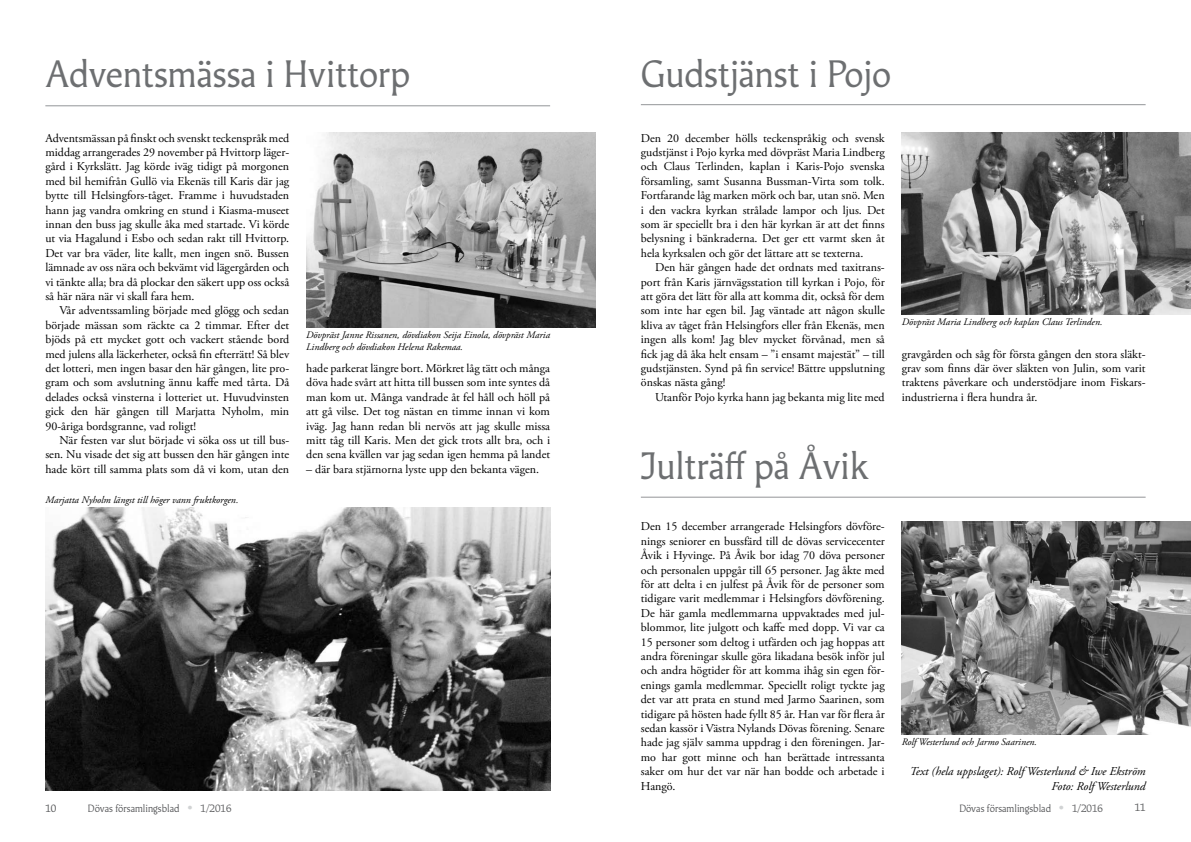
<style>
.page{position:relative;width:1191px;height:842px;background:#fff}
.page>*{position:absolute;margin:0;border:0;box-sizing:border-box;transform-origin:0 0}
.t1{font:36px "Martti";color:#6d6f71}
.t2{font:12px/14.4px "Adobe Garamond Pro";color:#000;text-align:justify}
.t3{font:italic 12px/14.4px "Adobe Garamond Pro";color:#000;text-align:right}
.t4{font:italic 10px/12px "Adobe Garamond Pro";color:#000}
.t5{font:10px "Martti Display";color:#58595b}
.t6{font:10px "Martti";color:#58595b}
.s1{font-family:"Georgia";font-size:15px;color:#d1d3d4}
</style>
<div class="page">
<hr style="left:641px;top:104px;width:504px;height:1px;background:#939598">
<hr style="left:45px;top:105px;width:505px;height:1px;background:#939598">
<img style="left:901px;top:521px;width:290px;height:214px">
<img style="left:901px;top:133px;width:290px;height:181px">
<img style="left:306px;top:133px;width:289px;height:194px">
<img style="left:45px;top:508px;width:505px;height:283px">
<hr style="left:641px;top:497px;width:504px;height:1px;background:#939598">
<h1 class="t1" style="left:45px;top:52px;width:366px">Adventsmässa i Hvittorp</h1>
<h1 class="t1" style="left:641px;top:52px;width:252px">Gudstjänst i Pojo</h1>
<p class="t2" style="left:45px;top:131px;width:245px">Adventsmässan på finskt och svenskt teckenspråk med middag arrangerades 29 november på Hvittorp läger&shy;gård i Kyrkslätt. Jag körde iväg tidigt på morgonen med bil hemifrån Gullö via Ekenäs till Karis där jag bytte till Helsingfors-tåget. Framme i huvudstaden hann jag vandra omkring en stund i Kiasma-museet innan den buss jag skulle åka med startade. Vi körde ut via Hagalund i Esbo och sedan rakt till Hvittorp.<br>Det var bra väder, lite kallt, men ingen snö. Bussen lämnade av oss nära och bekvämt vid lägergården och vi tänkte alla; bra då plockar den säkert upp oss också så här nära när vi skall fara hem.</p>
<p class="t2" style="left:45px;top:304px;width:245px;text-indent:14px">Vår adventssamling började med glögg och sedan började mässan som räckte ca 2 timmar. Efter det bjöds på ett mycket gott och vackert stående bord med julens alla läckerheter, också fin efterrätt! Så blev det lotteri, men ingen basar den här gången, lite pro&shy;gram och som avslutning ännu kaffe med tårta. Då delades också vinsterna i lotteriet ut. Huvudvinsten gick den här gången till Marjatta Nyholm, min 90-åriga bordsgranne, vad roligt!</p>
<p class="t2" style="left:45px;top:433px;width:245px;text-indent:14px">När festen var slut började vi söka oss ut till bus&shy;sen. Nu visade det sig att bussen den här gången inte hade kört till samma plats som då vi kom, utan den</p>
<p class="t4" style="left:45px;top:494px;width:195px">Marjatta Nyholm längst till höger vann fruktkorgen.</p>
<p class="t4" style="left:306px;top:329px;width:245px">Dövpräst Janne Rissanen, dövdiakon Seija Einola, dövpräst Maria<br>Lindberg och dövdiakon Helena Rakemaa.</p>
<p class="t2" style="left:306px;top:361px;width:245px">hade parkerat längre bort. Mörkret låg tätt och många döva hade svårt att hitta till bussen som inte syntes då man kom ut. Många vandrade åt fel håll och höll på att gå vilse. Det tog nästan en timme innan vi kom iväg. Jag hann redan bli nervös att jag skulle missa mitt tåg till Karis. Men det gick trots allt bra, och i den sena kvällen var jag sedan igen hemma på landet</p>
<p class="t2" style="left:306px;top:462px;width:234px">– där bara stjärnorna lyste upp den bekanta vägen.</p>
<p class="t2" style="left:641px;top:131px;width:245px">Den 20 december hölls teckenspråkig och svensk gudstjänst i Pojo kyrka med dövpräst Maria Lindberg och Claus Terlinden, kaplan i Karis-Pojo svenska församling, samt Susanna Bussman-Virta som tolk.<br>Fortfarande låg marken mörk och bar, utan snö. Men i den vackra kyrkan strålade lampor och ljus. Det som är speciellt bra i den här kyrkan är att det finns belysning i bänkraderna. Det ger ett varmt sken åt hela kyrksalen och gör det lättare att se texterna.</p>
<p class="t2" style="left:641px;top:261px;width:245px;text-indent:14px">Den här gången hade det ordnats med taxitrans&shy;port från Karis järnvägsstation till kyrkan i Pojo, för att göra det lätt för alla att komma dit, också för dem som inte har egen bil. Jag väntade att någon skulle kliva av tåget från Helsingfors eller från Ekenäs, men ingen alls kom! Jag blev mycket förvånad, men så fick jag då åka helt ensam – ”i ensamt majestät” – till gudstjänsten. Synd på fin service! Bättre uppslutning önskas nästa gång!</p>
<p class="t2" style="left:655px;top:390px;width:231px">Utanför Pojo kyrka hann jag bekanta mig lite med</p>
<h1 class="t1" style="left:641px;top:444px;width:230px">Julträff på Åvik</h1>
<p class="t2" style="left:641px;top:520px;width:245px">Den 15 december arrangerade Helsingfors dövföre&shy;nings seniorer en bussfärd till de dövas servicecenter Åvik i Hyvinge. På Åvik bor idag 70 döva personer och personalen uppgår till 65 personer. Jag åkte med för att delta i en julfest på Åvik för de personer som tidigare varit medlemmar i Helsingfors dövförening.<br>De här gamla medlemmarna uppvaktades med jul&shy;blommor, lite julgott och kaffe med dopp. Vi var ca 15 personer som deltog i utfärden och jag hoppas att andra föreningar skulle göra likadana besök inför jul och andra högtider för att komma ihåg sin egen för&shy;enings gamla medlemmar. Speciellt roligt tyckte jag det var att prata en stund med Jarmo Saarinen, som tidigare på hösten hade fyllt 85 år. Han var för flera år sedan kassör i Västra Nylands Dövas förening. Senare hade jag själv samma uppdrag i den föreningen. Jar&shy;mo har gott minne och han berättade intressanta saker om hur det var när han bodde och arbetade i Hangö.</p>
<p class="t4" style="left:901px;top:316px;width:202px">Dövpräst Maria Lindberg och kaplan Claus Terlinden.</p>
<p class="t2" style="left:901px;top:347px;width:245px">gravgården och såg för första gången den stora släkt&shy;grav som finns där över släkten von Julin, som varit traktens påverkare och understödjare inom Fiskars&shy;industrierna i flera hundra år.</p>
<p class="t4" style="left:901px;top:736px;width:137px">Rolf Westerlund och Jarmo Saarinen.</p>
<p class="t3" style="left:909px;top:765px;width:237px">Text (hela uppslaget): Rolf Westerlund &amp; Iwe Ekström<br>Foto: Rolf Westerlund</p>
<p class="t6" style="left:45px;top:802px;width:12px">10</p>
<p class="t5" style="left:88px;top:802px;width:145px">Dövas församlingsblad <span class="s1">•</span> 1/2016</p>
<p class="t5" style="left:959px;top:802px;width:145px">Dövas församlingsblad <span class="s1">•</span> 1/2016</p>
<p class="t6" style="left:1134px;top:802px;width:12px">11</p>
</div>
